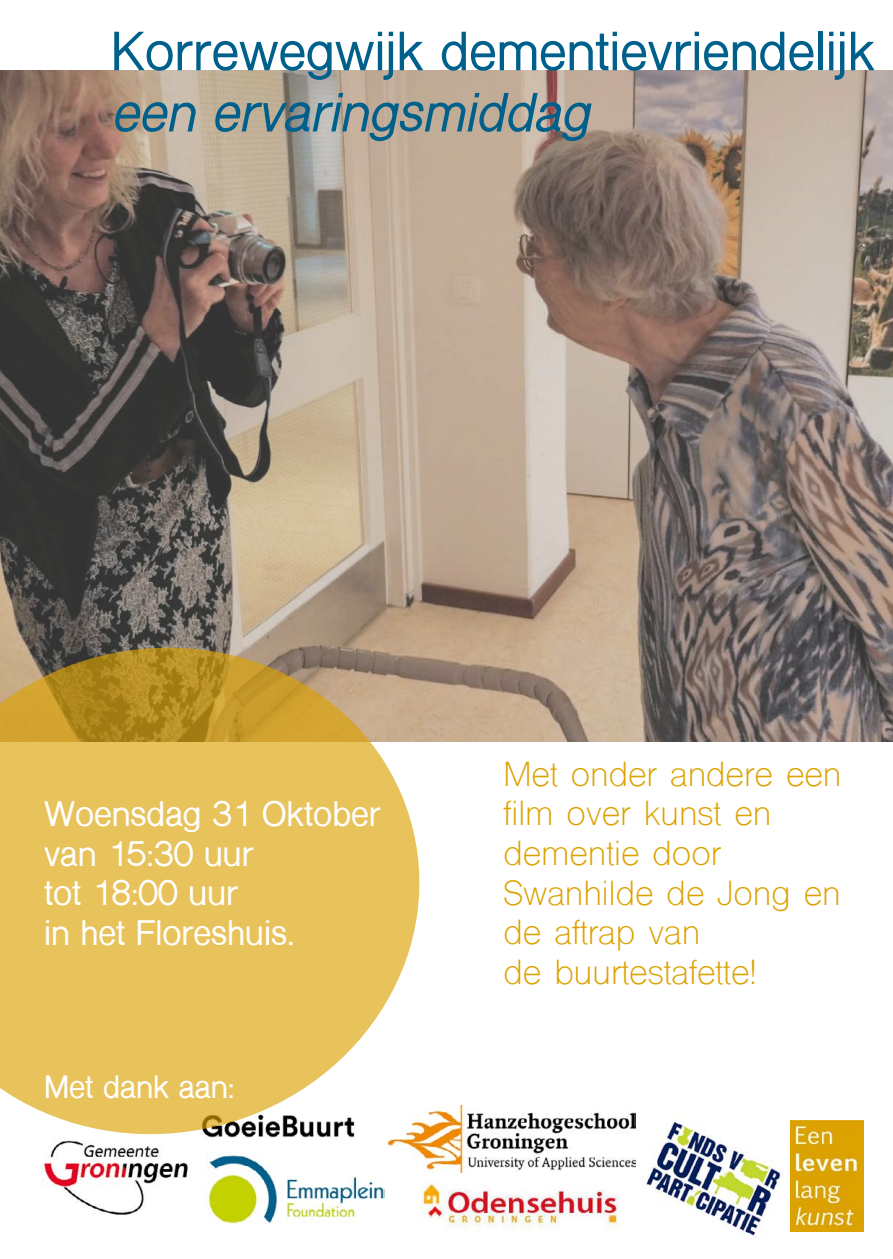
<style>
.page{position:relative;width:893px;height:1259px;background:#fff}
.page>*{position:absolute;margin:0;border:0;box-sizing:border-box;transform-origin:0 0}
.t1{font:700 51px "Shree Dev 0714";color:#00608c}
.t2{font:italic 700 51px "Shree Dev 0714";color:#00608c}
.t3{font:33px/39.6px "Shree Dev 0714";color:#dca200}
.t4{font:700 33px/39.6px "Shree Dev 0714";color:#fff}
.t5{font:700 30px "Shree Dev 0714";color:#fff}
</style>
<div class="page">
<img style="left:0;top:70px;width:893px;height:671px">
<img style="left:790px;top:1120px;width:74px;height:111px">
<img style="left:43px;top:1162px;width:145px;height:53px">
<img style="left:423px;top:1105px;width:212px;height:67px">
<img style="left:207px;top:1160px;width:177px;height:65px">
<img style="left:421px;top:1184px;width:197px;height:47px">
<img style="left:644px;top:1121px;width:137px;height:115px">
<svg style="left:0;top:622px;width:444px;height:538px;fill:#e8c25a"></svg>
<h1 class="t1" style="left:111px;top:23px;width:765px">Korrewegwijk dementievriendelijk</h1>
<h1 class="t2" style="left:111px;top:84px;width:480px">een ervaringsmiddag</h1>
<p class="t4" style="left:44px;top:795px;width:338px">Woensdag 31 Oktober van 15:30 uur<br>tot 18:00 uur<br>in het Floreshuis.</p>
<p class="t5" style="left:44px;top:1070px;width:192px">Met dank aan:</p>
<p class="t3" style="left:503px;top:758px;width:339px">Met onder andere een film over kunst en dementie door<br>Swanhilde de Jong en de aftrap van<br>de buurtestafette!</p>
</div>
